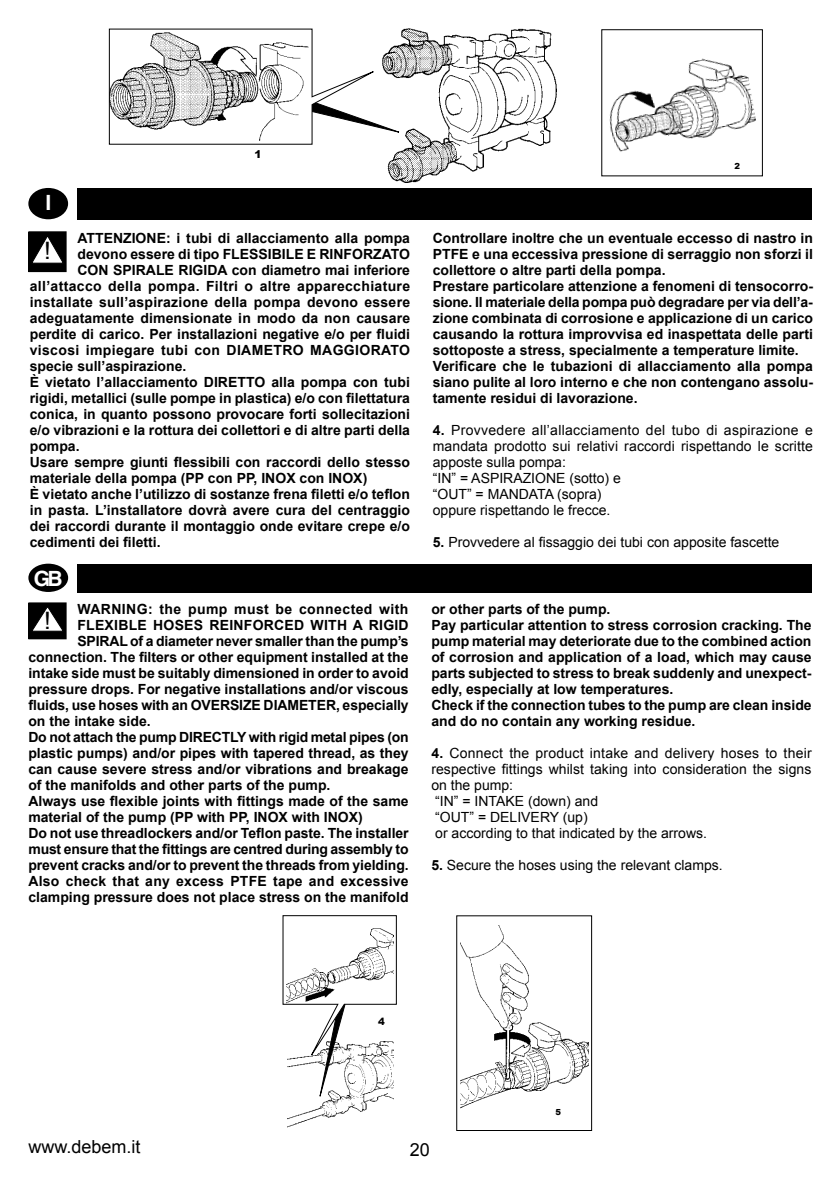
<style>
.page{position:relative;width:840px;height:1191px;background:#fff}
.page>*{position:absolute;margin:0;border:0;box-sizing:border-box;transform-origin:0 0}
.t1{font:24px "Arial";color:#000}
.t2{font:700 21px "Helvetica";color:#fff}
.t3{font:18px "Arial";color:#000}
.t4{font:700 14px/16px "Arial";color:#000}
.t5{font:14px/16px "Arial";color:#000}
.t6{font:700 14px "Arial";letter-spacing:.025em;color:#000}
.t7{font:700 14px "Arial";letter-spacing:.02em;color:#000}
.t8{font:700 14px "Arial";letter-spacing:.03em;color:#000}
.t9{font:900 10.8px "Arial";color:#000}
.t10{font:900 10px "Arial";color:#000}
.t11{font:900 8.4px "Arial";color:#000}
.s1{font-weight:700}
</style>
<div class="page">
<img style="left:387px;top:28px;width:168px;height:154px">
<svg style="left:109px;top:28px;width:301px;height:117px"></svg>
<img style="left:109px;top:32px;width:200px;height:109px">
<img style="left:609px;top:58px;width:147px;height:94px">
<div style="left:29px;top:189px;width:38px;height:29px;background:#000;border-radius:50%"></div>
<div style="left:28px;top:188px;width:40px;height:31px;border:2px solid #000;border-radius:50%"></div>
<div style="left:77px;top:188px;width:734px;height:31px;background:#000"></div>
<div style="left:77px;top:565px;width:734px;height:28px;background:#000"></div>
<div style="left:29px;top:564px;width:38px;height:27px;background:#000;border-radius:50%"></div>
<div style="left:28px;top:563px;width:40px;height:29px;border:2px solid #000;border-radius:50%"></div>
<div style="left:29px;top:232px;width:37px;height:40px;background:#000"></div>
<div style="left:28px;top:231px;width:39px;height:41px;border:1px solid #000"></div>
<svg style="left:32px;top:237px;width:30px;height:27px"></svg>
<div style="left:29px;top:603px;width:37px;height:36px;background:#000"></div>
<div style="left:28px;top:602px;width:39px;height:37px;border:1px solid #000"></div>
<svg style="left:32px;top:607px;width:31px;height:25px"></svg>
<img style="left:287px;top:1106px;width:80px;height:22px">
<svg style="left:282px;top:915px;width:114px;height:191px"></svg>
<img style="left:286px;top:924px;width:107px;height:85px">
<img style="left:460px;top:925px;width:128px;height:184px">
<h2 class="t2" style="left:45px;top:186px;width:7px">I</h2>
<p class="t9" style="left:254px;top:146px;width:9px">1</p>
<p class="t4" style="left:77px;top:230px;width:334px">ATTENZIONE: i tubi di allacciamento alla pompa</p>
<p class="t4" style="left:77px;top:246px;width:334px">devono essere di tipo FLESSIBILE E RINFORZATO</p>
<p class="t4" style="left:77px;top:262px;width:334px">CON SPIRALE RIGIDA con diametro mai inferiore</p>
<p class="t6" style="left:30px;top:277px;width:381px">all’attacco della pompa. Filtri o altre apparecchiature</p>
<p class="t7" style="left:30px;top:293px;width:381px">installate sull’aspirazione della pompa devono essere</p>
<p class="t4" style="left:30px;top:310px;width:381px">adeguatamente dimensionate in modo da non causare</p>
<p class="t4" style="left:30px;top:326px;width:381px">perdite di carico. Per installazioni negative e/o per fluidi</p>
<p class="t6" style="left:30px;top:341px;width:381px">viscosi impiegare tubi con DIAMETRO MAGGIORATO</p>
<p class="t4" style="left:30px;top:358px;width:158px">specie sull’aspirazione.</p>
<p class="t4" style="left:30px;top:374px;width:381px">È vietato l’allacciamento DIRETTO alla pompa con tubi</p>
<p class="t4" style="left:30px;top:390px;width:381px">rigidi, metallici (sulle pompe in plastica) e/o con filettatura</p>
<p class="t4" style="left:30px;top:406px;width:381px">conica, in quanto possono provocare forti sollecitazioni</p>
<p class="t4" style="left:30px;top:422px;width:381px">e/o vibrazioni e la rottura dei collettori e di altre parti della</p>
<p class="t4" style="left:30px;top:438px;width:51px">pompa.</p>
<p class="t4" style="left:30px;top:454px;width:381px">Usare sempre giunti flessibili con raccordi dello stesso</p>
<p class="t4" style="left:30px;top:470px;width:339px">materiale della pompa (PP con PP, INOX con INOX)</p>
<p class="t4" style="left:30px;top:486px;width:381px">È vietato anche l’utilizzo di sostanze frena filetti e/o teflon</p>
<p class="t4" style="left:30px;top:502px;width:381px">in pasta. L’installatore dovrà avere cura del centraggio</p>
<p class="t4" style="left:30px;top:518px;width:381px">dei raccordi durante il montaggio onde evitare crepe e/o</p>
<p class="t4" style="left:30px;top:534px;width:132px">cedimenti dei filetti.</p>
<h1 class="t1" style="left:44px;top:234px;width:8px">!</h1>
<h2 class="t2" style="left:34px;top:561px;width:31px">GB</h2>
<p class="t8" style="left:77px;top:600px;width:332px">WARNING: the pump must be connected with</p>
<p class="t4" style="left:77px;top:617px;width:332px">FLEXIBLE HOSES REINFORCED WITH A RIGID</p>
<p class="t4" style="left:77px;top:633px;width:332px">SPIRAL of a diameter never smaller than the pump’s</p>
<p class="t4" style="left:28px;top:649px;width:381px">connection. The filters or other equipment installed at the</p>
<p class="t4" style="left:28px;top:665px;width:381px">intake side must be suitably dimensioned in order to avoid</p>
<p class="t4" style="left:28px;top:681px;width:381px">pressure drops. For negative installations and/or viscous</p>
<p class="t4" style="left:28px;top:697px;width:381px">fluids, use hoses with an OVERSIZE DIAMETER, especially</p>
<p class="t4" style="left:28px;top:713px;width:124px">on the intake side.</p>
<p class="t4" style="left:28px;top:729px;width:381px">Do not attach the pump DIRECTLY with rigid metal pipes (on</p>
<p class="t4" style="left:28px;top:745px;width:381px">plastic pumps) and/or pipes with tapered thread, as they</p>
<p class="t4" style="left:28px;top:761px;width:381px">can cause severe stress and/or vibrations and breakage</p>
<p class="t4" style="left:28px;top:777px;width:303px">of the manifolds and other parts of the pump.</p>
<p class="t4" style="left:28px;top:793px;width:381px">Always use flexible joints with fittings made of the same</p>
<p class="t4" style="left:28px;top:809px;width:335px">material of the pump (PP with PP, INOX with INOX)</p>
<p class="t4" style="left:28px;top:825px;width:381px">Do not use threadlockers and/or Teflon paste. The installer</p>
<p class="t4" style="left:28px;top:841px;width:381px">must ensure that the fittings are centred during assembly to</p>
<p class="t4" style="left:28px;top:857px;width:381px">prevent cracks and/or to prevent the threads from yielding.</p>
<p class="t4" style="left:28px;top:873px;width:381px">Also check that any excess PTFE tape and excessive</p>
<p class="t4" style="left:28px;top:889px;width:381px">clamping pressure does not place stress on the manifold</p>
<h1 class="t1" style="left:44px;top:604px;width:8px">!</h1>
<p class="t11" style="left:734px;top:160px;width:7px">2</p>
<p class="t4" style="left:432px;top:230px;width:381px">Controllare inoltre che un eventuale eccesso di nastro in PTFE e una eccessiva pressione di serraggio non sforzi il collettore o altre parti della pompa.<br>Prestare particolare attenzione a fenomeni di tensocorro&shy;sione. Il materiale della pompa può degradare per via dell’a&shy;zione combinata di corrosione e applicazione di un carico causando la rottura improvvisa ed inaspettata delle parti sottoposte a stress, specialmente a temperature limite.<br>Verificare che le tubazioni di allacciamento alla pompa siano pulite al loro interno e che non contengano assolu&shy;tamente residui di lavorazione.</p>
<p class="t5" style="left:432px;top:422px;width:381px"><span class="s1">4.</span> Provvedere all’allacciamento del tubo di aspirazione e mandata prodotto sui relativi raccordi rispettando le scritte apposte sulla pompa:<br>“IN” = ASPIRAZIONE (sotto) e<br>“OUT” = MANDATA (sopra)<br>oppure rispettando le frecce.</p>
<p class="t5" style="left:432px;top:534px;width:348px"><span class="s1">5.</span> Provvedere al fissaggio dei tubi con apposite fascette</p>
<p class="t4" style="left:431px;top:601px;width:381px">or other parts of the pump.<br>Pay particular attention to stress corrosion cracking. The pump material may deteriorate due to the combined action of corrosion and application of a load, which may cause parts subjected to stress to break suddenly and unexpect&shy;edly, especially at low temperatures.<br>Check if the connection tubes to the pump are clean inside and do no contain any working residue.</p>
<p class="t5" style="left:431px;top:745px;width:381px"><span class="s1">4.</span> Connect the product intake and delivery hoses to their respective fittings whilst taking into consideration the signs on the pump:<br>“IN” = INTAKE (down) and<br>“OUT” = DELIVERY (up)<br>or according to that indicated by the arrows.</p>
<p class="t5" style="left:431px;top:857px;width:293px"><span class="s1">5.</span> Secure the hoses using the relevant clamps.</p>
<p class="t10" style="left:378px;top:1014px;width:8px">4</p>
<p class="t11" style="left:555px;top:1106px;width:7px">5</p>
<p class="t3" style="left:28px;top:1135px;width:114px">www.debem.it</p>
<p class="t3" style="left:410px;top:1137px;width:22px">20</p>
</div>
